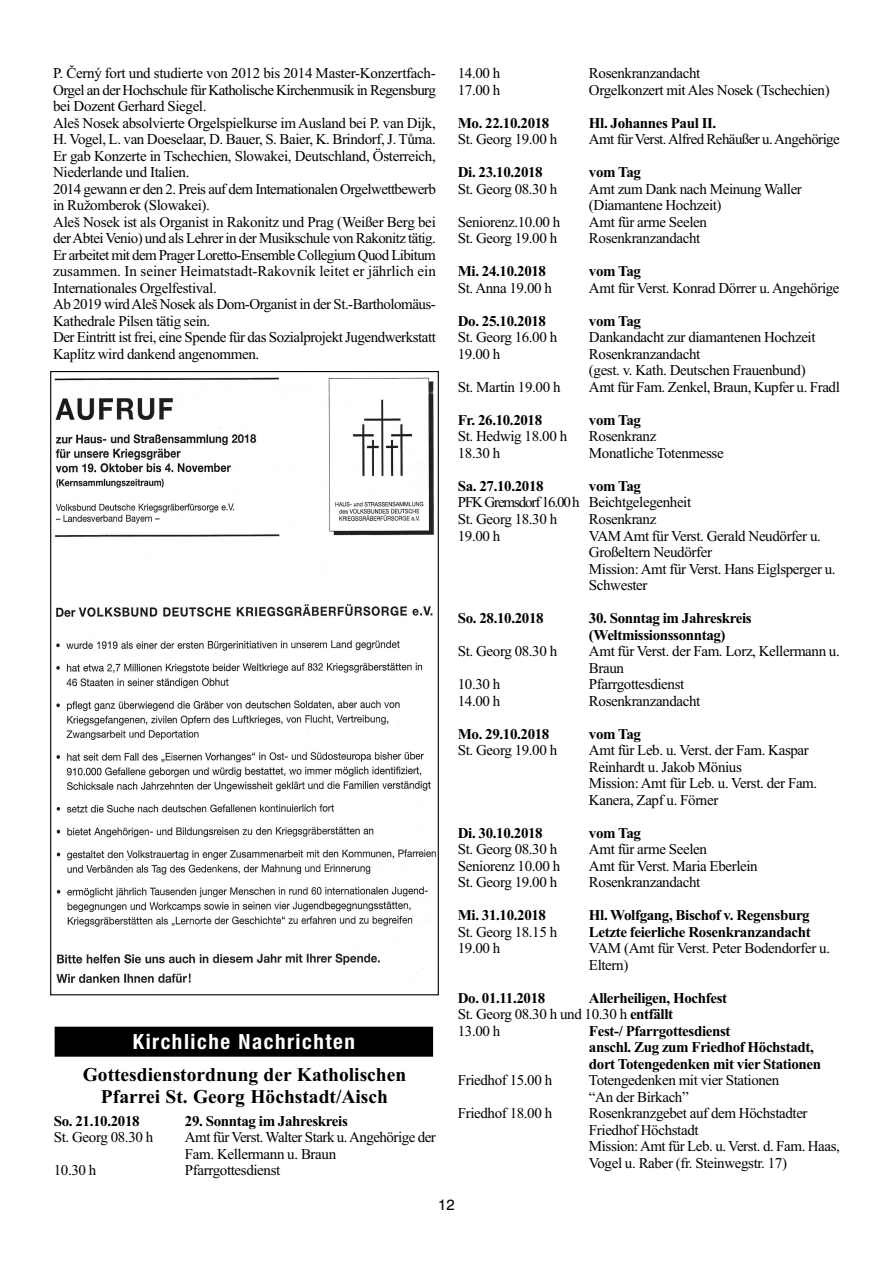
<style>
.page{position:relative;width:893px;height:1263px;background:#fff}
.page>*{position:absolute;margin:0;border:0;box-sizing:border-box;transform-origin:0 0}
.t1{font:700 condensed 21px "Helvetica Neue";letter-spacing:.07em;color:#fff}
.t2{font:700 19.5px/22.5px "Times New Roman";color:#000;text-align:center}
.t3{font:15px/16.5px "Times New Roman";letter-spacing:-.025em;color:#000}
.t4{font:700 15px/16.5px "Times New Roman";letter-spacing:-.025em;color:#000}
.t5{font:15px "Swiss 721 BT";color:#000}
.s1{font-weight:400}
</style>
<div class="page">
<div style="left:55px;top:1027px;width:378px;height:30px;background:#000"></div>
<img style="left:54px;top:377px;width:382px;height:612px">
<p class="t3" style="left:53px;top:65px;width:384px">P. Černý fort und studierte von 2012 bis 2014 Master-Konzertfach-Orgel an der Hochschule für Katholische Kirchenmusik in Regensburg bei Dozent Gerhard Siegel.<br>Aleš Nosek absolvierte Orgelspielkurse im Ausland bei P. van Dijk, H. Vogel, L. van Doeselaar, D. Bauer, S. Baier, K. Brindorf, J. Tůma.<br>Er gab Konzerte in Tschechien, Slowakei, Deutschland, Österreich, Niederlande und Italien.<br>2014 gewann er den 2. Preis auf dem Internationalen Orgelwettbewerb in Ružomberok (Slowakei).<br>Aleš Nosek ist als Organist in Rakonitz und Prag (Weißer Berg bei derAbtei Venio) und als Lehrer in der Musikschule von Rakonitz tätig.<br>Er arbeitet mit dem Prager Loretto-Ensemble Collegium Quod Libitum zusammen. In seiner Heimatstadt-Rakovník leitet er jährlich ein Internationales Orgelfestival.<br>Ab 2019 wirdAleš Nosek als Dom-Organist in der St.-Bartholomäus-Kathedrale Pilsen tätig sein.<br>Der Eintritt ist frei, eine Spende für das Sozialprojekt Jugendwerkstatt Kaplitz wird dankend angenommen.</p>
<h1 class="t1" style="left:133px;top:1024px;width:223px">Kirchliche Nachrichten</h1>
<h2 class="t2" style="left:83px;top:1062px;width:325px">Gottesdienstordnung der Katholischen<br>Pfarrei St. Georg Höchstadt/Aisch</h2>
<p class="t4" style="left:54px;top:1112px;width:87px">So. 21.10.2018</p>
<p class="t4" style="left:185px;top:1112px;width:164px">29. Sonntag im Jahreskreis</p>
<p class="t3" style="left:54px;top:1129px;width:101px">St. Georg 08.30 h</p>
<p class="t3" style="left:185px;top:1129px;width:252px">Amt für Verst. Walter Stark u.Angehörige der<br>Fam. Kellermann u. Braun</p>
<p class="t3" style="left:54px;top:1162px;width:44px">10.30 h</p>
<p class="t3" style="left:185px;top:1162px;width:97px">Pfarrgottesdienst</p>
<p class="t3" style="left:458px;top:65px;width:44px">14.00 h</p>
<p class="t3" style="left:589px;top:65px;width:113px">Rosenkranzandacht</p>
<p class="t3" style="left:458px;top:82px;width:44px">17.00 h</p>
<p class="t3" style="left:589px;top:82px;width:242px">Orgelkonzert mit Ales Nosek (Tschechien)</p>
<p class="t4" style="left:458px;top:115px;width:93px">Mo. 22.10.2018</p>
<p class="t4" style="left:589px;top:115px;width:129px">Hl. Johannes Paul II.</p>
<p class="t3" style="left:458px;top:131px;width:101px">St. Georg 19.00 h</p>
<p class="t3" style="left:589px;top:131px;width:252px">Amt für Verst.Alfred Rehäußer u.Angehörige</p>
<p class="t4" style="left:458px;top:164px;width:86px">Di. 23.10.2018</p>
<p class="t4" style="left:589px;top:164px;width:54px">vom Tag</p>
<p class="t3" style="left:458px;top:181px;width:101px">St. Georg 08.30 h</p>
<p class="t3" style="left:589px;top:181px;width:214px">Amt zum Dank nach Meinung Waller (Diamantene Hochzeit)</p>
<p class="t3" style="left:458px;top:214px;width:104px">Seniorenz.10.00 h</p>
<p class="t3" style="left:589px;top:214px;width:120px">Amt für arme Seelen</p>
<p class="t3" style="left:458px;top:230px;width:101px">St. Georg 19.00 h</p>
<p class="t3" style="left:589px;top:230px;width:113px">Rosenkranzandacht</p>
<p class="t4" style="left:458px;top:263px;width:90px">Mi. 24.10.2018</p>
<p class="t4" style="left:589px;top:263px;width:54px">vom Tag</p>
<p class="t3" style="left:458px;top:280px;width:96px">St. Anna 19.00 h</p>
<p class="t3" style="left:589px;top:280px;width:252px">Amt für Verst. Konrad Dörrer u. Angehörige</p>
<p class="t4" style="left:458px;top:313px;width:90px">Do. 25.10.2018</p>
<p class="t4" style="left:589px;top:313px;width:54px">vom Tag</p>
<p class="t3" style="left:458px;top:329px;width:101px">St. Georg 16.00 h</p>
<p class="t3" style="left:589px;top:329px;width:228px">Dankandacht zur diamantenen Hochzeit</p>
<p class="t3" style="left:458px;top:346px;width:44px">19.00 h</p>
<p class="t3" style="left:589px;top:346px;width:218px">Rosenkranzandacht<br>(gest. v. Kath. Deutschen Frauenbund)</p>
<p class="t3" style="left:458px;top:379px;width:104px">St. Martin 19.00 h</p>
<p class="t3" style="left:589px;top:379px;width:252px">Amt für Fam. Zenkel, Braun, Kupfer u. Fradl</p>
<p class="t4" style="left:458px;top:412px;width:86px">Fr. 26.10.2018</p>
<p class="t4" style="left:589px;top:412px;width:54px">vom Tag</p>
<p class="t3" style="left:458px;top:428px;width:111px">St. Hedwig 18.00 h</p>
<p class="t3" style="left:589px;top:428px;width:69px">Rosenkranz</p>
<p class="t3" style="left:458px;top:445px;width:44px">18.30 h</p>
<p class="t3" style="left:589px;top:445px;width:136px">Monatliche Totenmesse</p>
<p class="t4" style="left:458px;top:478px;width:87px">Sa. 27.10.2018</p>
<p class="t4" style="left:589px;top:478px;width:54px">vom Tag</p>
<p class="t3" style="left:458px;top:494px;width:235px">PFKGremsdorf16.00h Beichtgelegenheit<br>St. Georg 18.30 h</p>
<p class="t3" style="left:589px;top:511px;width:69px">Rosenkranz</p>
<p class="t3" style="left:458px;top:527px;width:44px">19.00 h</p>
<p class="t3" style="left:589px;top:527px;width:248px">VAM Amt für Verst. Gerald Neudörfer u.<br>Großeltern Neudörfer<br>Mission: Amt für Verst. Hans Eiglsperger u.<br>Schwester</p>
<p class="t4" style="left:458px;top:610px;width:87px">So. 28.10.2018</p>
<p class="t4" style="left:589px;top:610px;width:164px">30. Sonntag im Jahreskreis (Weltmissionssonntag)</p>
<p class="t3" style="left:458px;top:643px;width:101px">St. Georg 08.30 h</p>
<p class="t3" style="left:589px;top:643px;width:252px">Amt für Verst. der Fam. Lorz, Kellermann u.<br>Braun</p>
<p class="t3" style="left:458px;top:676px;width:44px">10.30 h</p>
<p class="t3" style="left:589px;top:676px;width:97px">Pfarrgottesdienst</p>
<p class="t3" style="left:458px;top:692px;width:44px">14.00 h</p>
<p class="t3" style="left:589px;top:692px;width:113px">Rosenkranzandacht</p>
<p class="t4" style="left:458px;top:725px;width:93px">Mo. 29.10.2018</p>
<p class="t4" style="left:589px;top:725px;width:54px">vom Tag</p>
<p class="t3" style="left:458px;top:742px;width:101px">St. Georg 19.00 h</p>
<p class="t3" style="left:589px;top:742px;width:230px">Amt für Leb. u. Verst. der Fam. Kaspar<br>Reinhardt u. Jakob Mönius<br>Mission: Amt für Leb. u. Verst. der Fam.<br>Kanera, Zapf u. Förner</p>
<p class="t4" style="left:458px;top:824px;width:86px">Di. 30.10.2018</p>
<p class="t4" style="left:589px;top:824px;width:54px">vom Tag</p>
<p class="t3" style="left:458px;top:841px;width:101px">St. Georg 08.30 h</p>
<p class="t3" style="left:589px;top:841px;width:120px">Amt für arme Seelen</p>
<p class="t3" style="left:458px;top:857px;width:104px">Seniorenz 10.00 h</p>
<p class="t3" style="left:589px;top:857px;width:170px">Amt für Verst. Maria Eberlein</p>
<p class="t3" style="left:458px;top:874px;width:101px">St. Georg 19.00 h</p>
<p class="t3" style="left:589px;top:874px;width:113px">Rosenkranzandacht</p>
<p class="t4" style="left:458px;top:907px;width:90px">Mi. 31.10.2018</p>
<p class="t4" style="left:589px;top:907px;width:222px">Hl. Wolfgang, Bischof v. Regensburg</p>
<p class="t3" style="left:458px;top:923px;width:101px">St. Georg 18.15 h</p>
<p class="t4" style="left:589px;top:923px;width:223px">Letzte feierliche Rosenkranzandacht</p>
<p class="t3" style="left:458px;top:940px;width:44px">19.00 h</p>
<p class="t3" style="left:589px;top:940px;width:243px">VAM (Amt für Verst. Peter Bodendorfer u.<br>Eltern)</p>
<p class="t4" style="left:458px;top:989px;width:89px">Do. 01.11.2018</p>
<p class="t4" style="left:458px;top:989px;width:271px;text-indent:131px">Allerheiligen, Hochfest<br><span class="s1">St. Georg 08.30 h und 10.30 h</span> entfällt<br><span class="s1">13.00 h</span></p>
<p class="t4" style="left:589px;top:1022px;width:234px">Fest-/ Pfarrgottesdienst<br>anschl. Zug zum Friedhof Höchstadt, dort Totengedenken mit vier Stationen</p>
<p class="t3" style="left:458px;top:1072px;width:96px">Friedhof 15.00 h</p>
<p class="t3" style="left:589px;top:1072px;width:192px">Totengedenken mit vier Stationen “An der Birkach”</p>
<p class="t3" style="left:458px;top:1105px;width:96px">Friedhof 18.00 h</p>
<p class="t3" style="left:589px;top:1105px;width:252px">Rosenkranzgebet auf dem Höchstadter Friedhof Höchstadt<br>Mission:Amt für Leb. u. Verst. d. Fam. Haas, Vogel u. Raber (fr. Steinwegstr. 17)</p>
<p class="t5" style="left:438px;top:1199px;width:18px">12</p>
</div>
